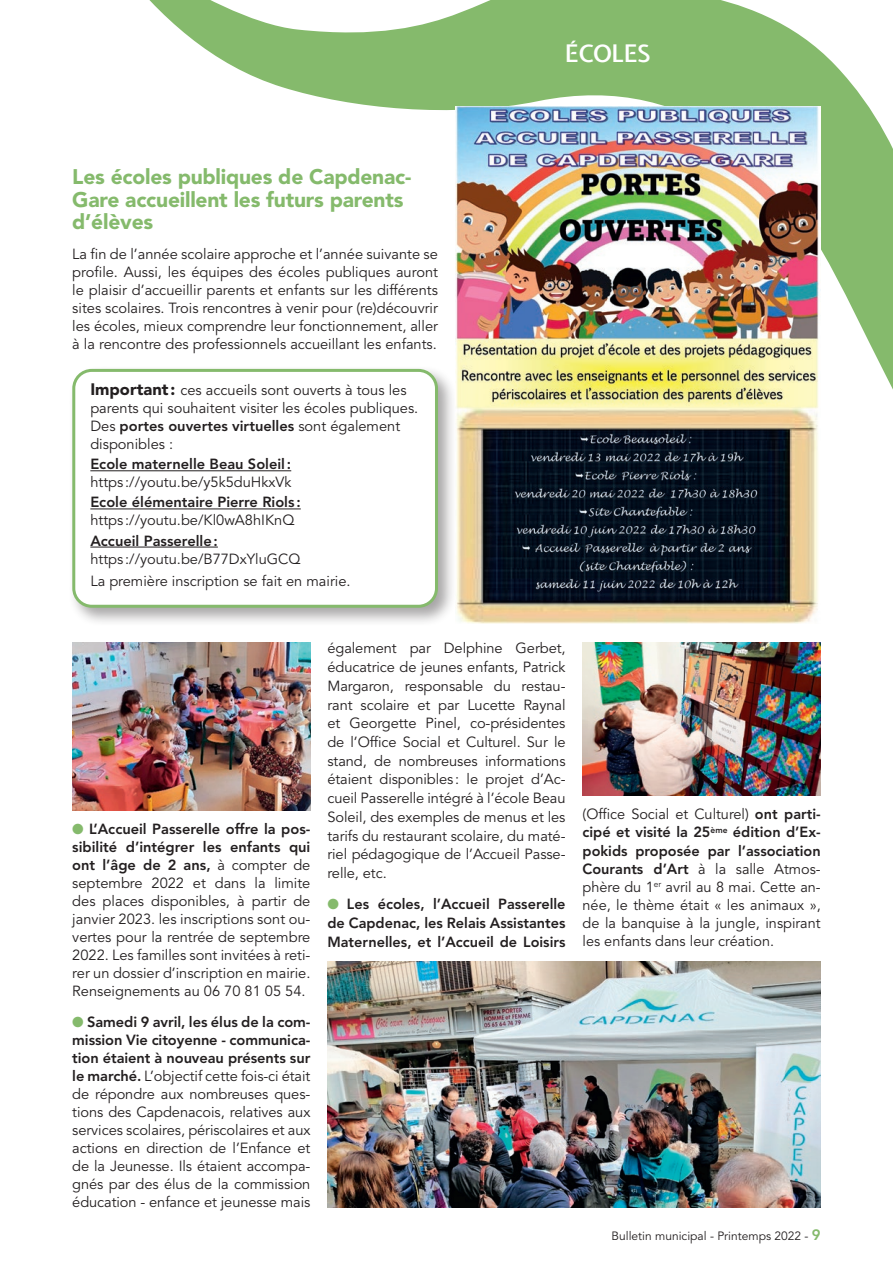
<style>
.page{position:relative;width:893px;height:1263px;background:#fff}
.page>*{position:absolute;margin:0;border:0;box-sizing:border-box;transform-origin:0 0}
.t1{font:600 24px "Expletus Sans";letter-spacing:-.02em;color:#fff}
.t2{font:900 21px/22.5px "Avenir LT Std";letter-spacing:-.01em;color:#85ba6c}
.t3{font:14.7px/18px "Avenir LT Std";color:#231f20;text-align:justify}
.t4{font:800 14.7px/18.8px "Avenir LT Std";color:#231f20;text-align:justify}
.t5{font:12px "Avenir LT Std";color:#231f20}
.s1{font-weight:900;font-size:16.5px}
.s2{font-weight:800}
.s3{color:#85ba6c}
.s4{font-weight:800;font-size:15px;color:#85ba6c}
</style>
<div class="page">
<svg style="left:149px;top:0;width:744px;height:390px"></svg>
<img style="left:327px;top:962px;width:494px;height:246px">
<img style="left:583px;top:642px;width:238px;height:153px">
<img style="left:72px;top:642px;width:238px;height:168px">
<div style="left:69px;top:365px;width:388px;height:262px;background:#231f20;opacity:.4"></div>
<div style="left:74px;top:370px;width:362px;height:236px;background:#fff;border-radius:18px"></div>
<div style="left:72px;top:369px;width:366px;height:239px;border:3px solid #85ba6c;border-radius:18px"></div>
<hr style="left:90px;top:470px;width:201px;height:1px;background:#231f20">
<hr style="left:90px;top:509px;width:211px;height:1px;background:#231f20">
<hr style="left:90px;top:547px;width:128px;height:1px;background:#231f20">
<img style="left:455px;top:106px;width:366px;height:518px">
<h2 class="t2" style="left:72px;top:166px;width:341px">Les écoles publiques de Capdenac-<br>Gare accueillent les futurs parents d’élèves</h2>
<p class="t3" style="left:72px;top:245px;width:367px">La fin de l’année scolaire approche et l’année suivante se profile. Aussi, les équipes des écoles publiques auront le plaisir d’accueillir parents et enfants sur les différents sites scolaires. Trois rencontres à venir pour (re)découvrir les écoles, mieux comprendre leur fonctionnement, aller à la rencontre des professionnels accueillant les enfants.</p>
<p class="t3" style="left:90px;top:382px;width:329px;text-align:left"><span class="s1">Important :</span> ces accueils sont ouverts à tous les parents qui souhaitent visiter les écoles publiques.<br>Des <span class="s2">portes ouvertes virtuelles</span> sont également disponibles :</p>
<p class="t4" style="left:90px;top:455px;width:202px">Ecole maternelle Beau Soleil:</p>
<p class="t3" style="left:90px;top:474px;width:203px">https ://youtu.be/y5k5duHkxVk</p>
<p class="t4" style="left:90px;top:493px;width:212px">Ecole élémentaire Pierre Riols :</p>
<p class="t3" style="left:90px;top:512px;width:206px">https ://youtu.be/Kl0wA8hIKnQ</p>
<p class="t4" style="left:90px;top:531px;width:129px">Accueil Passerelle:</p>
<p class="t3" style="left:90px;top:548px;width:262px;line-height:22.2px">https ://youtu.be/B77DxYluGCQ<br>La première inscription se fait en mairie.</p>
<h1 class="t1" style="left:565px;top:40px;width:87px">ÉCOLES</h1>
<p class="t3" style="left:72px;top:820px;width:240px"><span class="s3">●</span> <span class="s2">L’Accueil Passerelle offre la pos&shy;sibilité d’intégrer les enfants qui ont l’âge de 2 ans,</span> à compter de septembre 2022 et dans la limite des places disponibles, à partir de janvier 2023. les inscriptions sont ou&shy;vertes pour la rentrée de septembre 2022. Les familles sont invitées à reti&shy;rer un dossier d’inscription en mairie.<br>Renseignements au 06 70 81 05 54.</p>
<p class="t3" style="left:72px;top:1013px;width:240px"><span class="s3">●</span> <span class="s2">Samedi 9 avril, les élus de la com&shy;mission Vie citoyenne - communica&shy;tion étaient à nouveau présents sur le marché.</span> L’objectif cette fois-ci était de répondre aux nombreuses ques&shy;tions des Capdenacois, relatives aux services scolaires, périscolaires et aux actions en direction de l’Enfance et de la Jeunesse. Ils étaient accompa&shy;gnés par des élus de la commission éducation - enfance et jeunesse mais</p>
<p class="t3" style="left:327px;top:639px;width:240px;line-height:18.8px">également par Delphine Gerbet, éducatrice de jeunes enfants, Patrick Margaron, responsable du restau&shy;rant scolaire et par Lucette Raynal et Georgette Pinel, co-présidentes de l’Office Social et Culturel. Sur le stand, de nombreuses informations étaient disponibles : le projet d’Ac&shy;cueil Passerelle intégré à l’école Beau Soleil, des exemples de menus et les tarifs du restaurant scolaire, du maté&shy;riel pédagogique de l’Accueil Passe&shy;relle, etc.</p>
<p class="t4" style="left:327px;top:895px;width:240px"><span class="s3">●</span> Les écoles, l’Accueil Passerelle de Capdenac, les Relais Assistantes Maternelles, et l’Accueil de Loisirs</p>
<p class="t3" style="left:583px;top:805px;width:240px">(Office Social et Culturel) <span class="s2">ont parti&shy;cipé et visité la 25</span><sup>ème</sup> <span class="s2">édition d’Ex&shy;pokids proposée par l’association Courants d’Art</span> à la salle Atmos&shy;phère du 1<sup>er</sup> avril au 8 mai. Cette an&shy;née, le thème était « les animaux », de la banquise à la jungle, inspirant les enfants dans leur création.</p>
<p class="t5" style="left:612px;top:1229px;width:211px">Bulletin municipal - Printemps 2022 - <span class="s4">9</span></p>
</div>
